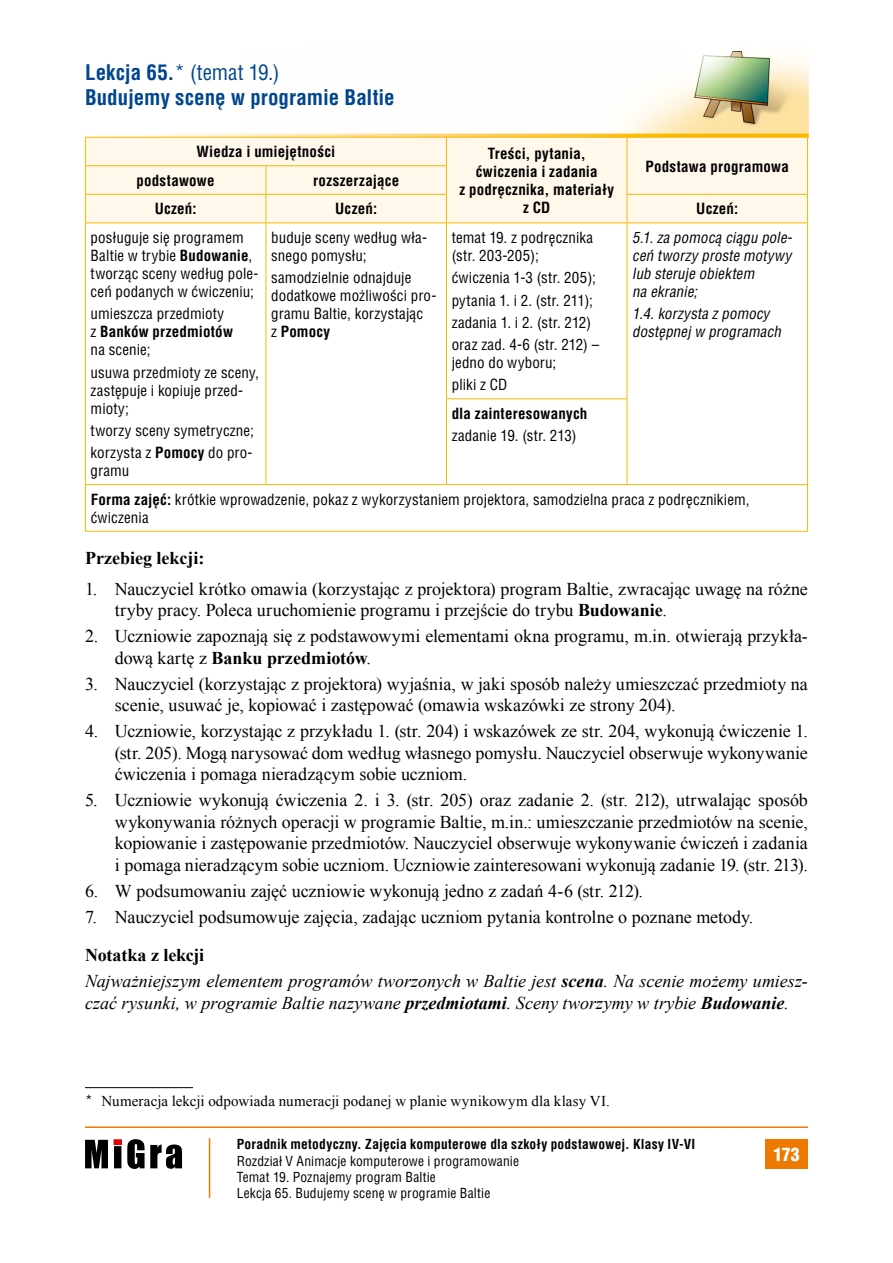
<style>
.page{position:relative;width:893px;height:1263px;background:#fff}
.page>*{position:absolute;margin:0;border:0;box-sizing:border-box;transform-origin:0 0}
.t1{font:700 21px/25.2px "Switzerland Condensed";color:#00468e}
.t2{font:18px/21.6px "Times New Roman";letter-spacing:-.005em;color:#000}
.t3{font:italic 18px/25.8px "Times New Roman";color:#000}
.t4{font:700 18px "Times New Roman";color:#000}
.t5{font:900 18px "Switzerland Cond";color:#fff}
.t6{font:15px/18px "Switzerland Condensed";letter-spacing:.01em;color:#000}
.t7{font:700 15px/18px "Switzerland Condensed";letter-spacing:.015em;color:#000;text-align:center}
.t8{font:italic 15px/18px "Switzerland Condensed";letter-spacing:.01em;color:#000}
.t9{font:15px "Times New Roman";letter-spacing:.01em;color:#000}
.t10{font:13.5px/16.2px "Switzerland Condensed";letter-spacing:.015em;color:#000}
.t11{font:700 13.5px "Switzerland Condensed";letter-spacing:.02em;color:#000}
.s1{font-weight:400}
.s2{font-weight:700}
.s3{font-weight:700;font-style:normal}
.s4{font-family:"Switzerland Condensed"}
</style>
<div class="page">
<img style="left:85px;top:51px;width:724px;height:87px">
<svg style="left:85px;top:1139px;width:97px;height:30px"></svg>
<hr style="left:85px;top:1126px;width:723px;height:2px;background:#ee7900">
<hr style="left:209px;top:1138px;width:1px;height:60px;background:#ee7900">
<div style="left:765px;top:1139px;width:43px;height:30px;background:#ee7900"></div>
<div style="left:86px;top:138px;width:721px;height:84px;background:#fff8eb"></div>
<hr style="left:85px;top:137px;width:181px;height:1px;background:#f9b700">
<hr style="left:266px;top:137px;width:180px;height:1px;background:#f9b700">
<hr style="left:446px;top:137px;width:181px;height:1px;background:#f9b700">
<hr style="left:627px;top:137px;width:181px;height:1px;background:#f9b700">
<hr style="left:85px;top:165px;width:181px;height:1px;background:#f9b700">
<hr style="left:266px;top:165px;width:181px;height:1px;background:#f9b700">
<hr style="left:85px;top:194px;width:181px;height:1px;background:#f9b700">
<svg style="left:85px;top:138px;width:1px;height:84px"></svg>
<hr style="left:266px;top:194px;width:181px;height:1px;background:#f9b700">
<svg style="left:266px;top:166px;width:1px;height:56px"></svg>
<svg style="left:446px;top:138px;width:1px;height:84px"></svg>
<hr style="left:627px;top:194px;width:181px;height:1px;background:#f9b700">
<svg style="left:627px;top:138px;width:1px;height:84px"></svg>
<svg style="left:807px;top:138px;width:1px;height:84px"></svg>
<hr style="left:85px;top:222px;width:181px;height:1px;background:#f9b700">
<hr style="left:85px;top:223px;width:1px;height:176px;background:#f9b700">
<hr style="left:266px;top:222px;width:180px;height:1px;background:#f9b700">
<hr style="left:266px;top:223px;width:1px;height:176px;background:#f9b700">
<hr style="left:85px;top:399px;width:1px;height:85px;background:#f9b700">
<hr style="left:266px;top:399px;width:1px;height:85px;background:#f9b700">
<hr style="left:446px;top:222px;width:181px;height:1px;background:#f9b700">
<hr style="left:446px;top:223px;width:1px;height:175px;background:#f9b700">
<hr style="left:627px;top:222px;width:181px;height:1px;background:#f9b700">
<hr style="left:627px;top:223px;width:1px;height:175px;background:#f9b700">
<hr style="left:807px;top:223px;width:1px;height:176px;background:#f9b700">
<hr style="left:807px;top:399px;width:1px;height:85px;background:#f9b700">
<hr style="left:446px;top:398px;width:181px;height:1px;background:#f9b700">
<hr style="left:446px;top:399px;width:1px;height:85px;background:#f9b700">
<hr style="left:627px;top:399px;width:1px;height:85px;background:#f9b700">
<hr style="left:85px;top:484px;width:181px;height:1px;background:#f9b700">
<hr style="left:85px;top:485px;width:1px;height:46px;background:#f9b700">
<hr style="left:266px;top:484px;width:180px;height:1px;background:#f9b700">
<hr style="left:446px;top:484px;width:181px;height:1px;background:#f9b700">
<hr style="left:627px;top:484px;width:181px;height:1px;background:#f9b700">
<hr style="left:807px;top:485px;width:1px;height:46px;background:#f9b700">
<hr style="left:85px;top:531px;width:181px;height:1px;background:#f9b700">
<hr style="left:266px;top:531px;width:180px;height:1px;background:#f9b700">
<hr style="left:446px;top:531px;width:181px;height:1px;background:#f9b700">
<hr style="left:627px;top:531px;width:181px;height:1px;background:#f9b700">
<hr style="left:85px;top:1087px;width:108px;height:1px;background:#000">
<p class="t1" style="left:85px;top:60px;width:311px">Lekcja 65.<span class="s1">* (temat 19.)<br></span>Budujemy scenę w programie Baltie</p>
<p class="t7" style="left:197px;top:143px;width:140px">Wiedza i umiejętności</p>
<p class="t7" style="left:459px;top:144px;width:156px">Treści, pytania, ćwiczenia i zadania<br>z podręcznika, materiały z CD</p>
<p class="t7" style="left:645px;top:157px;width:145px">Podstawa programowa</p>
<p class="t7" style="left:137px;top:171px;width:80px">podstawowe</p>
<p class="t7" style="left:313px;top:171px;width:88px">rozszerzające</p>
<p class="t7" style="left:155px;top:200px;width:43px">Uczeń:</p>
<p class="t7" style="left:335px;top:200px;width:43px">Uczeń:</p>
<p class="t7" style="left:696px;top:200px;width:43px">Uczeń:</p>
<p class="t6" style="left:91px;top:229px;width:169px">posługuje się programem<br>Baltie w trybie <span class="s2">Budowanie</span>, tworząc sceny według pole&shy;ceń podanych w ćwiczeniu;</p>
<p class="t6" style="left:91px;top:305px;width:144px">umieszcza przedmioty z <span class="s2">Banków przedmiotów </span>na scenie;</p>
<p class="t6" style="left:91px;top:363px;width:170px">usuwa przedmioty ze sceny, zastępuje i kopiuje przed&shy;mioty;</p>
<p class="t6" style="left:91px;top:419px;width:165px;line-height:22.2px">tworzy sceny symetryczne; korzysta z <span class="s2">Pomocy</span> do pro-</p>
<p class="t6" style="left:91px;top:462px;width:40px">gramu</p>
<p class="t8" style="left:632px;top:228px;width:161px">5.1. za pomocą ciągu pole&shy;ceń tworzy proste motywy lub steruje obiektem<br>na ekranie;</p>
<p class="t8" style="left:632px;top:305px;width:150px">1.4. korzysta z pomocy dostępnej w programach</p>
<p class="t6" style="left:271px;top:229px;width:157px">buduje sceny według wła&shy;snego pomysłu;</p>
<p class="t6" style="left:271px;top:269px;width:167px">samodzielnie odnajduje dodatkowe możliwości pro&shy;gramu Baltie, korzystając<br>z <span class="s2">Pomocy</span></p>
<p class="t6" style="left:452px;top:229px;width:143px">temat 19. z podręcznika (str. 203-205);</p>
<p class="t6" style="left:452px;top:267px;width:149px;line-height:22.2px">ćwiczenia 1-3 (str. 205); pytania 1. i 2. (str. 211); zadania 1. i 2. (str. 212) oraz zad. 4-6 (str. 212) –</p>
<p class="t6" style="left:452px;top:351px;width:106px;line-height:22.2px">jedno do wyboru; pliki z CD</p>
<p class="t7" style="left:452px;top:404px;width:137px">dla zainteresowanych</p>
<p class="t6" style="left:452px;top:427px;width:126px">zadanie 19. (str. 213)</p>
<p class="t6" style="left:91px;top:490px;width:660px"><span class="s2">Forma zajęć:</span> krótkie wprowadzenie, pokaz z wykorzystaniem projektora, samodzielna praca z podręcznikiem, ćwiczenia</p>
<p class="t4" style="left:85px;top:546px;width:121px">Przebieg lekcji:</p>
<p class="t2" style="left:115px;top:578px;width:695px;text-indent:-30px">1. Nauczyciel krótko omawia (korzystając z projektora) program Baltie, zwracając uwagę na różne tryby pracy. Poleca uruchomienie programu i przejście do trybu <span class="s2">Budowanie</span>.</p>
<p class="t2" style="left:115px;top:625px;width:695px;text-indent:-30px">2. Uczniowie zapoznają się z podstawowymi elementami okna programu, m.in. otwierają przykła&shy;dową kartę z <span class="s2">Banku przedmiotów</span>.</p>
<p class="t2" style="left:115px;top:673px;width:695px;text-indent:-30px">3. Nauczyciel (korzystając z projektora) wyjaśnia, w jaki sposób należy umieszczać przedmioty na scenie, usuwać je, kopiować i zastępować (omawia wskazówki ze strony 204).</p>
<p class="t2" style="left:115px;top:720px;width:695px;text-align:justify;text-indent:-30px">4. Uczniowie, korzystając z przykładu 1. (str. 204) i wskazówek ze str. 204, wykonują ćwiczenie 1. (str. 205). Mogą narysować dom według własnego pomysłu. Nauczyciel obserwuje wykonywanie ćwiczenia i pomaga nieradzącym sobie uczniom.</p>
<p class="t2" style="left:115px;top:789px;width:695px;text-align:justify;text-indent:-30px">5. Uczniowie wykonują ćwiczenia 2. i 3. (str. 205) oraz zadanie 2. (str. 212), utrwalając sposób wykonywania różnych operacji w programie Baltie, m.in.: umieszczanie przedmiotów na scenie, kopiowanie i zastępowanie przedmiotów. Nauczyciel obserwuje wykonywanie ćwiczeń i zadania i pomaga nieradzącym sobie uczniom. Uczniowie zainteresowani wykonują zadanie 19. (str. 213).</p>
<p class="t2" style="left:85px;top:880px;width:559px">6. W podsumowaniu zajęć uczniowie wykonują jedno z zadań 4-6 (str. 212).</p>
<p class="t2" style="left:85px;top:906px;width:670px">7. Nauczyciel podsumowuje zajęcia, zadając uczniom pytania kontrolne o poznane metody.</p>
<p class="t3" style="left:85px;top:942px;width:724px"><span class="s3">Notatka z lekcji<br></span>Najważniejszym elementem programów tworzonych w Baltie jest <span class="s2">scena</span>. Na scenie możemy umiesz-</p>
<p class="t3" style="left:85px;top:989px;width:705px">czać rysunki, w programie Baltie nazywane <span class="s2">przedmiotami</span>. Sceny tworzymy w trybie <span class="s2">Budowanie</span>.</p>
<p class="t9" style="left:85px;top:1090px;width:526px"><span class="s4">*</span> Numeracja lekcji odpowiada numeracji podanej w planie wynikowym dla klasy VI.</p>
<p class="t11" style="left:237px;top:1136px;width:460px">Poradnik metodyczny. Zajęcia komputerowe dla szkoły podstawowej. Klasy IV-VI</p>
<p class="t10" style="left:237px;top:1152px;width:284px">Rozdział V Animacje komputerowe i programowanie<br>Temat 19. Poznajemy program Baltie</p>
<p class="t10" style="left:237px;top:1185px;width:255px">Lekcja 65. Budujemy scenę w programie Baltie</p>
<p class="t5" style="left:774px;top:1143px;width:28px">173</p>
</div>
